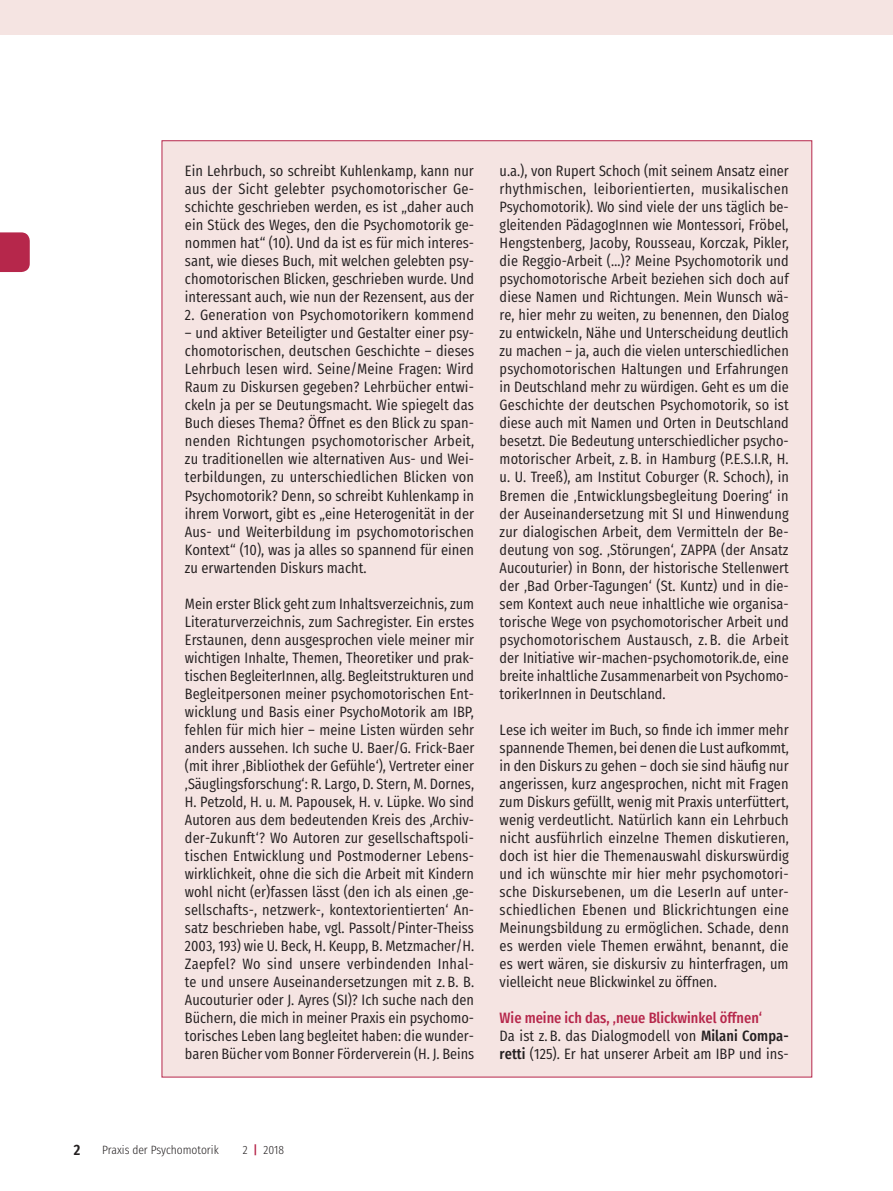
<style>
.page{position:relative;width:893px;height:1191px;background:#fff}
.page>*{position:absolute;margin:0;border:0;box-sizing:border-box;transform-origin:0 0}
._2_1___Fließtext{font:15px/18px "Fira Sans Condensed";color:#231f20;text-align:justify}
._2_0___Fließtext{font:15px/18px "Fira Sans Condensed";letter-spacing:.005em;color:#231f20}
._2_1___Fließtext-2{font:500 15px "Fira Sans Condensed";color:#b6274b}
.Paginierung{font:600 15px "Fira Sans Condensed";color:#231f20}
.Kolumnentitel{font:300 12px "Fira Sans Condensed";color:#231f20}
.s1{font-weight:500}
.s2{font-weight:500;color:#b6274b}
</style>
<div class="page">
<svg style="left:0;top:232px;width:30px;height:40px"></svg>
<div style="left:0;top:0;width:893px;height:34px;background:#f5e4e2"></div>
<div style="left:162px;top:140px;width:650px;height:937px;background:#f5e4e2"></div>
<p class="_2_1___Fließtext" style="left:185px;top:160px;width:291px">Ein Lehrbuch, so schreibt Kuhlenkamp, kann nur aus der Sicht gelebter psychomotorischer Ge&shy;schichte geschrieben werden, es ist „daher auch ein Stück des Weges, den die Psychomotorik ge&shy;nommen hat“ (10). Und da ist es für mich interes&shy;sant, wie dieses Buch, mit welchen gelebten psy&shy;chomotorischen Blicken, geschrieben wurde. Und interessant auch, wie nun der Rezensent, aus der</p>
<p class="_2_1___Fließtext" style="left:185px;top:304px;width:291px">2. Generation von Psychomotorikern kommend</p>
<p class="_2_1___Fließtext" style="left:185px;top:322px;width:291px">– und aktiver Beteiligter und Gestalter einer psy&shy;chomotorischen, deutschen Geschichte – dieses Lehrbuch lesen wird. Seine/Meine Fragen: Wird Raum zu Diskursen gegeben? Lehrbücher entwi&shy;ckeln ja per se Deutungsmacht. Wie spiegelt das Buch dieses Thema? Öffnet es den Blick zu span&shy;nenden Richtungen psychomotorischer Arbeit, zu traditionellen wie alternativen Aus- und Wei&shy;terbildungen, zu unterschiedlichen Blicken von Psychomotorik? Denn, so schreibt Kuhlenkamp in ihrem Vorwort, gibt es „eine Heterogenität in der Aus- und Weiterbildung im psychomotorischen Kontext“ (10), was ja alles so spannend für einen zu erwartenden Diskurs macht.</p>
<p class="_2_1___Fließtext" style="left:185px;top:592px;width:291px">Mein erster Blick geht zum Inhaltsverzeichnis, zum Literaturverzeichnis, zum Sachregister. Ein erstes Erstaunen, denn ausgesprochen viele meiner mir wichtigen Inhalte, Themen, Theoretiker und prak&shy;tischen BegleiterInnen, allg. Begleitstrukturen und Begleitpersonen meiner psychomotorischen Ent&shy;wicklung und Basis einer PsychoMotorik am IBP, fehlen für mich hier – meine Listen würden sehr anders aussehen. Ich suche U. Baer/G. Frick-Baer (mit ihrer ‚Bibliothek der Gefühle‘), Vertreter einer ‚Säuglingsforschung‘: R. Largo, D. Stern, M. Dornes, H. Petzold, H. u. M. Papousek, H. v. Lüpke. Wo sind Autoren aus dem bedeutenden Kreis des ‚Archiv&shy;der-Zukunft‘? Wo Autoren zur gesellschaftspoli&shy;tischen Entwicklung und Postmoderner Lebens&shy;wirklichkeit, ohne die sich die Arbeit mit Kindern wohl nicht (er)fassen lässt (den ich als einen ‚ge&shy;sellschafts-, netzwerk-, kontextorientierten‘ An&shy;satz beschrieben habe, vgl. Passolt/Pinter-Theiss 2003, 193) wie U. Beck, H. Keupp, B. Metzmacher/H.<br>Zaepfel? Wo sind unsere verbindenden Inhal&shy;te und unsere Auseinandersetzungen mit z. B. B.<br>Aucouturier oder J. Ayres (SI)? Ich suche nach den Büchern, die mich in meiner Praxis ein psychomo&shy;torisches Leben lang begleitet haben: die wunder&shy;baren Bücher vom Bonner Förderverein (H. J. Beins</p>
<p class="_2_1___Fließtext" style="left:500px;top:160px;width:291px">u.a.), von Rupert Schoch (mit seinem Ansatz einer rhythmischen, leiborientierten, musikalischen Psychomotorik). Wo sind viele der uns täglich be&shy;gleitenden PädagogInnen wie Montessori, Fröbel, Hengstenberg, Jacoby, Rousseau, Korczak, Pikler, die Reggio-Arbeit (…)? Meine Psychomotorik und psychomotorische Arbeit beziehen sich doch auf diese Namen und Richtungen. Mein Wunsch wä&shy;re, hier mehr zu weiten, zu benennen, den Dialog zu entwickeln, Nähe und Unterscheidung deutlich zu machen – ja, auch die vielen unterschiedlichen psychomotorischen Haltungen und Erfahrungen in Deutschland mehr zu würdigen. Geht es um die Geschichte der deutschen Psychomotorik, so ist diese auch mit Namen und Orten in Deutschland besetzt. Die Bedeutung unterschiedlicher psycho&shy;motorischer Arbeit, z. B. in Hamburg (P.E.S.I.R, H. u. U. Treeß), am Institut Coburger (R. Schoch), in Bremen die ‚Entwicklungsbegleitung Doering‘ in der Auseinandersetzung mit SI und Hinwendung zur dialogischen Arbeit, dem Vermitteln der Be&shy;deutung von sog. ‚Störungen‘, ZAPPA (der Ansatz Aucouturier) in Bonn, der historische Stellenwert der ‚Bad Orber-Tagungen‘ (St. Kuntz) und in die&shy;sem Kontext auch neue inhaltliche wie organisa&shy;torische Wege von psychomotorischer Arbeit und psychomotorischem Austausch, z. B. die Arbeit der Initiative wir-machen-psychomotorik.de, eine breite inhaltliche Zusammenarbeit von Psychomo&shy;torikerInnen in Deutschland.</p>
<p class="_2_1___Fließtext" style="left:500px;top:718px;width:291px">Lese ich weiter im Buch, so finde ich immer mehr spannende Themen, bei denen die Lust aufkommt, in den Diskurs zu gehen – doch sie sind häufig nur angerissen, kurz angesprochen, nicht mit Fragen zum Diskurs gefüllt, wenig mit Praxis unterfüttert, wenig verdeutlicht. Natürlich kann ein Lehrbuch nicht ausführlich einzelne Themen diskutieren, doch ist hier die Themenauswahl diskurswürdig und ich wünschte mir hier mehr psychomotori&shy;sche Diskursebenen, um die LeserIn auf unter&shy;schiedlichen Ebenen und Blickrichtungen eine Meinungsbildung zu ermöglichen. Schade, denn es werden viele Themen erwähnt, benannt, die es wert wären, sie diskursiv zu hinterfragen, um vielleicht neue Blickwinkel zu öffnen.</p>
<p class="_2_1___Fließtext-2" style="left:500px;top:1003px;width:264px">Wie meine ich das, ‚neue Blickwinkel öffnen‘</p>
<p class="_2_0___Fließtext" style="left:500px;top:1024px;width:291px">Da ist z. B. das Dialogmodell von <span class="s1">Milani Compa&shy;retti</span> (125). Er hat unserer Arbeit am IBP und ins-</p>
<p class="Paginierung" style="left:74px;top:1135px;width:8px">2</p>
<p class="Kolumnentitel" style="left:102px;top:1139px;width:118px">Praxis der Psychomotorik</p>
<p class="Kolumnentitel" style="left:243px;top:1139px;width:43px">2 <span class="s2">|</span> 2018</p>
</div>
